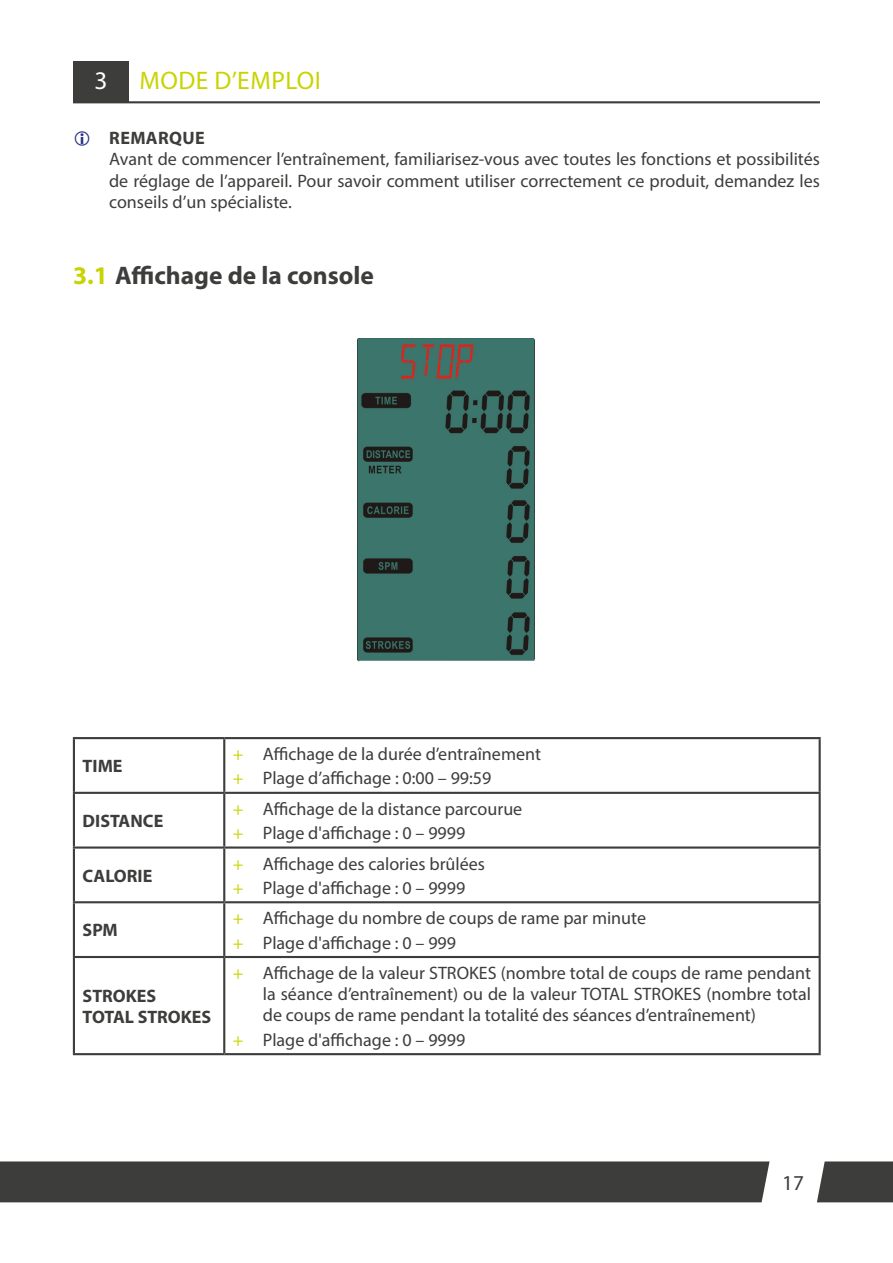
<style>
.page{position:relative;width:893px;height:1263px;background:#fff}
.page>*{position:absolute;margin:0;border:0;box-sizing:border-box;transform-origin:0 0}
.t1{font:700 25.5px "Myriad Pro";color:#3d3d3c}
.t2{font:25.5px "Myriad Pro";letter-spacing:.02em;color:#c8d400}
.t3{font:25.5px "Myriad Pro";color:#fff}
.t4{font:21.3px "Myriad Pro";color:#3d3d3c}
.Text_Hinweise{font:18px/21.6px "Myriad Pro";color:#3d3d3c;text-align:justify}
.t5{font:700 18px "Myriad Pro";color:#3d3d3c}
.t6{font:700 18px "Myriad Pro";letter-spacing:.02em;color:#3d3d3c}
.s1{color:#c8d400}
</style>
<div class="page">
<img style="left:357px;top:338px;width:178px;height:324px">
<div style="left:0;top:1161px;width:769px;height:41px;background:#3d3d3c"></div>
<svg style="left:817px;top:1161px;width:76px;height:41px;background:#484847"></svg>
<div style="left:73px;top:61px;width:55px;height:41px;background:#3d3d3c"></div>
<hr style="left:73px;top:101px;width:747px;height:2px;background:#3d3d3c">
<hr style="left:73px;top:737px;width:151px;height:2px;background:#3d3d3c">
<hr style="left:73px;top:739px;width:2px;height:53px;background:#3d3d3c">
<hr style="left:224px;top:737px;width:597px;height:2px;background:#3d3d3c">
<hr style="left:223px;top:739px;width:2px;height:53px;background:#3d3d3c">
<hr style="left:819px;top:739px;width:2px;height:53px;background:#3d3d3c">
<hr style="left:73px;top:792px;width:151px;height:2px;background:#3d3d3c">
<hr style="left:73px;top:794px;width:2px;height:52px;background:#3d3d3c">
<hr style="left:224px;top:792px;width:597px;height:2px;background:#3d3d3c">
<hr style="left:223px;top:794px;width:2px;height:52px;background:#3d3d3c">
<hr style="left:819px;top:794px;width:2px;height:52px;background:#3d3d3c">
<hr style="left:73px;top:846px;width:151px;height:3px;background:#3d3d3c">
<hr style="left:73px;top:849px;width:2px;height:52px;background:#3d3d3c">
<hr style="left:224px;top:846px;width:597px;height:3px;background:#3d3d3c">
<hr style="left:223px;top:849px;width:2px;height:52px;background:#3d3d3c">
<hr style="left:819px;top:849px;width:2px;height:52px;background:#3d3d3c">
<hr style="left:73px;top:901px;width:151px;height:2px;background:#3d3d3c">
<hr style="left:73px;top:903px;width:2px;height:53px;background:#3d3d3c">
<hr style="left:224px;top:901px;width:597px;height:2px;background:#3d3d3c">
<hr style="left:223px;top:903px;width:2px;height:53px;background:#3d3d3c">
<hr style="left:819px;top:903px;width:2px;height:53px;background:#3d3d3c">
<hr style="left:73px;top:956px;width:151px;height:2px;background:#3d3d3c">
<hr style="left:73px;top:958px;width:2px;height:95px;background:#3d3d3c">
<hr style="left:224px;top:956px;width:597px;height:2px;background:#3d3d3c">
<hr style="left:223px;top:958px;width:2px;height:95px;background:#3d3d3c">
<hr style="left:819px;top:958px;width:2px;height:95px;background:#3d3d3c">
<hr style="left:73px;top:1053px;width:151px;height:2px;background:#3d3d3c">
<hr style="left:224px;top:1053px;width:597px;height:2px;background:#3d3d3c">
<p class="t3" style="left:94px;top:65px;width:15px">3</p>
<p class="t2" style="left:139px;top:65px;width:183px">MODE D’EMPLOI</p>
<p class="t6" style="left:109px;top:126px;width:97px">REMARQUE</p>
<p class="Text_Hinweise" style="left:109px;top:148px;width:712px">Avant de commencer l’entraînement, familiarisez-vous avec toutes les fonctions et possibilités de réglage de l’appareil. Pour savoir comment utiliser correctement ce produit, demandez les conseils d’un spécialiste.</p>
<p class="t1" style="left:73px;top:258px;width:302px"><span class="s1">3.1</span> Affichage de la console</p>
<p class="t5" style="left:83px;top:754px;width:41px">TIME</p>
<p class="t5" style="left:83px;top:809px;width:82px">DISTANCE</p>
<p class="t5" style="left:83px;top:864px;width:71px">CALORIE</p>
<p class="t5" style="left:83px;top:918px;width:37px">SPM</p>
<p class="t5" style="left:83px;top:984px;width:75px">STROKES</p>
<p class="t5" style="left:83px;top:1005px;width:130px">TOTAL STROKES</p>
<p class="Text_Hinweise" style="left:233px;top:743px;width:310px"><span class="s1">+</span> Affichage de la durée d’entraînement</p>
<p class="Text_Hinweise" style="left:233px;top:767px;width:260px"><span class="s1">+</span> Plage d’affichage : 0:00 – 99:59</p>
<p class="Text_Hinweise" style="left:233px;top:798px;width:291px"><span class="s1">+</span> Affichage de la distance parcourue</p>
<p class="Text_Hinweise" style="left:233px;top:822px;width:234px"><span class="s1">+</span> Plage d'affichage : 0 – 9999</p>
<p class="Text_Hinweise" style="left:233px;top:852px;width:254px"><span class="s1">+</span> Affichage des calories brûlées</p>
<p class="Text_Hinweise" style="left:233px;top:877px;width:234px"><span class="s1">+</span> Plage d'affichage : 0 – 9999</p>
<p class="Text_Hinweise" style="left:233px;top:907px;width:415px"><span class="s1">+</span> Affichage du nombre de coups de rame par minute</p>
<p class="Text_Hinweise" style="left:233px;top:931px;width:225px"><span class="s1">+</span> Plage d'affichage : 0 – 999</p>
<p class="Text_Hinweise" style="left:263px;top:962px;width:550px;line-height:21.1px;text-indent:-30px"><span class="s1">+</span> Affichage de la valeur STROKES (nombre total de coups de rame pendant la séance d’entraînement) ou de la valeur TOTAL STROKES (nombre total de coups de rame pendant la totalité des séances d’entraînement)</p>
<p class="Text_Hinweise" style="left:233px;top:1028px;width:234px"><span class="s1">+</span> Plage d'affichage : 0 – 9999</p>
<p class="t4" style="left:782px;top:1169px;width:23px">17</p>
</div>
